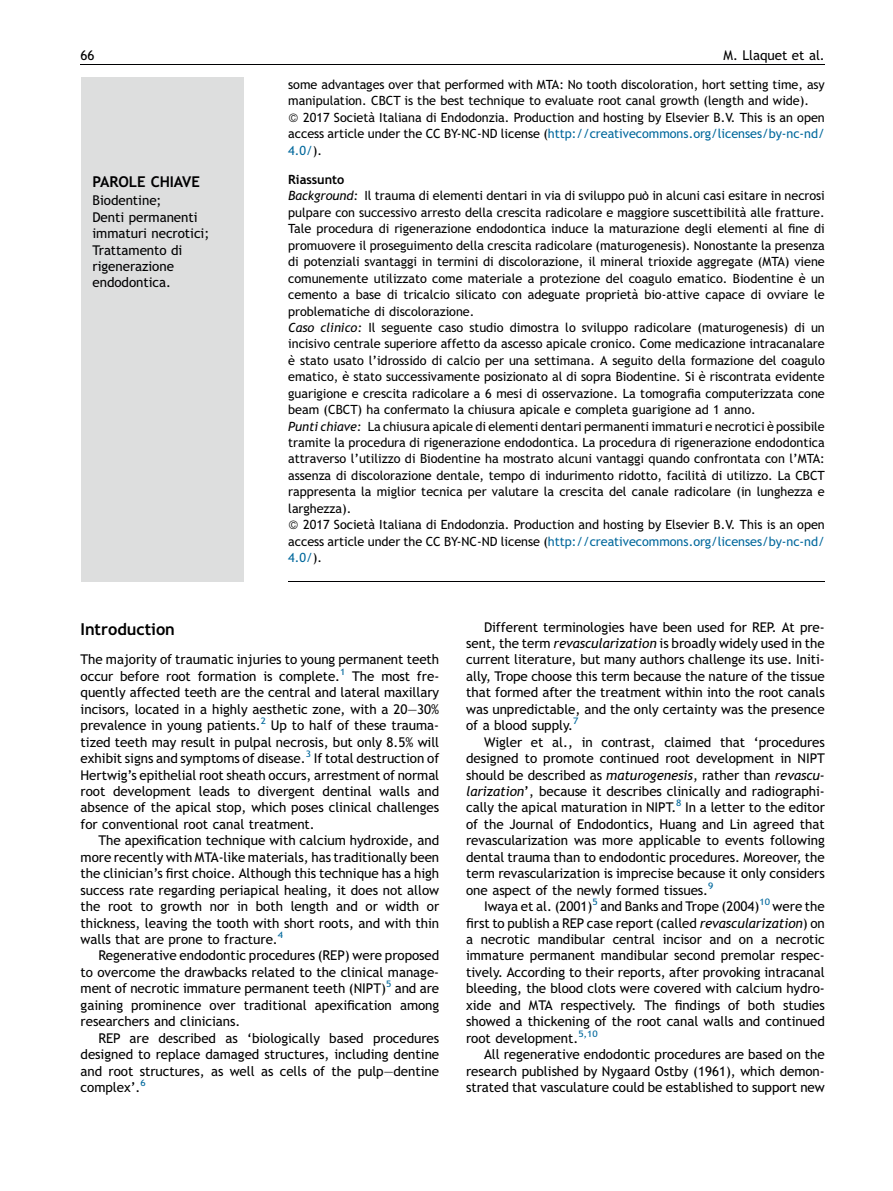
<style>
.page{position:relative;width:893px;height:1191px;background:#fff}
.page>*{position:absolute;margin:0;border:0;box-sizing:border-box;transform-origin:0 0}
.t1{font:16.5px "Adv T Tda 6 f 6 cb 8.B";color:#000001}
.t2{font:15px "Adv T Tda 6 f 6 cb 8.B";color:#000001}
.t3{font:13.5px/16.5px "Adv T Tc 9 c 3 bd 71";color:#000001;text-align:justify}
.t4{font:12.75px/16.5px "Adv T Tc 9 c 3 bd 71";color:#000001}
.t5{font:12.75px "Adv T Tda 6 f 6 cb 8.B";color:#000001}
.s1{color:#00689c}
.s2{font-family:"Adv TT7 f 5838 b 0.I"}
</style>
<div class="page">
<div style="left:81px;top:77px;width:162px;height:504px;background:#dddede"></div>
<hr style="left:288px;top:581px;width:537px;height:1px;background:#000001">
<hr style="left:81px;top:65px;width:744px;height:1px;background:#000001">
<p class="t3" style="left:81px;top:48px;width:15px">66</p>
<p class="t3" style="left:724px;top:48px;width:103px">M. Llaquet et al.</p>
<p class="t2" style="left:93px;top:175px;width:109px">PAROLE CHIAVE</p>
<p class="t3" style="left:93px;top:193px;width:118px;text-align:left">Biodentine;<br>Denti permanenti immaturi necrotici;<br>Trattamento di rigenerazione endodontica.</p>
<p class="t4" style="left:288px;top:77px;width:538px">some advantages over that performed with MTA: No tooth discoloration, hort setting time, asy manipulation. CBCT is the best technique to evaluate root canal growth (length and wide).</p>
<p class="t4" style="left:288px;top:110px;width:538px;text-align:justify;text-indent:15px">2017 Societa` Italiana di Endodonzia. Production and hosting by Elsevier B.V. This is an open access article under the CC BY-NC-ND license (<span class="s1">http://creativecommons.org/licenses/by-nc-nd/ 4.0/</span>).</p>
<p class="t5" style="left:288px;top:174px;width:57px">Riassunto</p>
<p class="t4" style="left:288px;top:188px;width:538px"><span class="s2">Background:</span> Il trauma di elementi dentari in via di sviluppo puo` in alcuni casi esitare in necrosi pulpare con successivo arresto della crescita radicolare e maggiore suscettibilita` alle fratture.<br>Tale procedura di rigenerazione endodontica induce la maturazione degli elementi al fine di promuovere il proseguimento della crescita radicolare (maturogenesis). Nonostante la presenza di potenziali svantaggi in termini di discolorazione, il mineral trioxide aggregate (MTA) viene comunemente utilizzato come materiale a protezione del coagulo ematico. Biodentine e` un cemento a base di tricalcio silicato con adeguate proprieta` bio-attive capace di ovviare le problematiche di discolorazione.<br><span class="s2">Caso clinico:</span> Il seguente caso studio dimostra lo sviluppo radicolare (maturogenesis) di un incisivo centrale superiore affetto da ascesso apicale cronico. Come medicazione intracanalare e` stato usato l’idrossido di calcio per una settimana. A seguito della formazione del coagulo ematico, e` stato successivamente posizionato al di sopra Biodentine. Si e` riscontrata evidente guarigione e crescita radicolare a 6 mesi di osservazione. La tomografia computerizzata cone beam (CBCT) ha confermato la chiusura apicale e completa guarigione ad 1 anno.<br><span class="s2">Punti chiave:</span> La chiusura apicale di elementi dentari permanenti immaturi e necrotici e` possibile tramite la procedura di rigenerazione endodontica. La procedura di rigenerazione endodontica attraverso l’utilizzo di Biodentine ha mostrato alcuni vantaggi quando confrontata con l’MTA: assenza di discolorazione dentale, tempo di indurimento ridotto, facilita` di utilizzo. La CBCT rappresenta la miglior tecnica per valutare la crescita del canale radicolare (in lunghezza e larghezza).</p>
<p class="t4" style="left:288px;top:517px;width:538px;text-align:justify;text-indent:15px">2017 Societa` Italiana di Endodonzia. Production and hosting by Elsevier B.V. This is an open access article under the CC BY-NC-ND license (<span class="s1">http://creativecommons.org/licenses/by-nc-nd/ 4.0/</span>).</p>
<p class="t1" style="left:81px;top:621px;width:96px">Introduction</p>
<p class="t3" style="left:81px;top:652px;width:360px">The majority of traumatic injuries to young permanent teeth occur before root formation is complete.<sup>1</sup> The most fre&shy;quently affected teeth are the central and lateral maxillary incisors, located in a highly aesthetic zone, with a 20—30% prevalence in young patients.<sup>2</sup> Up to half of these trauma&shy;tized teeth may result in pulpal necrosis, but only 8.5% will exhibit signs and symptoms of disease.<sup>3</sup> If total destruction of Hertwig’s epithelial root sheath occurs, arrestment of normal root development leads to divergent dentinal walls and absence of the apical stop, which poses clinical challenges for conventional root canal treatment.</p>
<p class="t3" style="left:81px;top:833px;width:360px;text-indent:18px">The apexification technique with calcium hydroxide, and more recently with MTA-like materials, has traditionally been the clinician’s first choice. Although this technique has a high success rate regarding periapical healing, it does not allow the root to growth nor in both length and or width or thickness, leaving the tooth with short roots, and with thin walls that are prone to fracture.<sup>4</sup></p>
<p class="t3" style="left:81px;top:948px;width:360px;text-indent:18px">Regenerative endodontic procedures (REP) were proposed to overcome the drawbacks related to the clinical manage&shy;ment of necrotic immature permanent teeth (NIPT)<sup>5</sup> and are gaining prominence over traditional apexification among researchers and clinicians.</p>
<p class="t3" style="left:81px;top:1030px;width:360px;text-indent:18px">REP are described as ‘biologically based procedures designed to replace damaged structures, including dentine and root structures, as well as cells of the pulp—dentine complex’.<sup>6</sup></p>
<p class="t3" style="left:466px;top:619px;width:360px;text-indent:18px">Different terminologies have been used for REP. At pre&shy;sent, the term <span class="s2">revascularization</span> is broadly widely used in the current literature, but many authors challenge its use. Initi&shy;ally, Trope choose this term because the nature of the tissue that formed after the treatment within into the root canals was unpredictable, and the only certainty was the presence of a blood supply.<sup>7</sup></p>
<p class="t3" style="left:466px;top:734px;width:360px;text-indent:18px">Wigler et al., in contrast, claimed that ‘procedures designed to promote continued root development in NIPT should be described as <span class="s2">maturogenesis</span>, rather than <span class="s2">revascu&shy;larization</span>’, because it describes clinically and radiographi&shy;cally the apical maturation in NIPT.<sup>8</sup> In a letter to the editor of the Journal of Endodontics, Huang and Lin agreed that revascularization was more applicable to events following dental trauma than to endodontic procedures. Moreover, the term revascularization is imprecise because it only considers one aspect of the newly formed tissues.<sup>9</sup></p>
<p class="t3" style="left:466px;top:898px;width:360px;text-indent:18px">Iwaya et al. (2001)<sup>5</sup> and Banks and Trope (2004)<sup>10</sup> were the first to publish a REP case report (called <span class="s2">revascularization</span>) on a necrotic mandibular central incisor and on a necrotic immature permanent mandibular second premolar respec&shy;tively. According to their reports, after provoking intracanal bleeding, the blood clots were covered with calcium hydro&shy;xide and MTA respectively. The findings of both studies showed a thickening of the root canal walls and continued root development.<sup>5,10</sup></p>
<p class="t3" style="left:466px;top:1046px;width:360px;text-indent:18px">All regenerative endodontic procedures are based on the research published by Nygaard Ostby (1961), which demon&shy;strated that vasculature could be established to support new</p>
</div>
